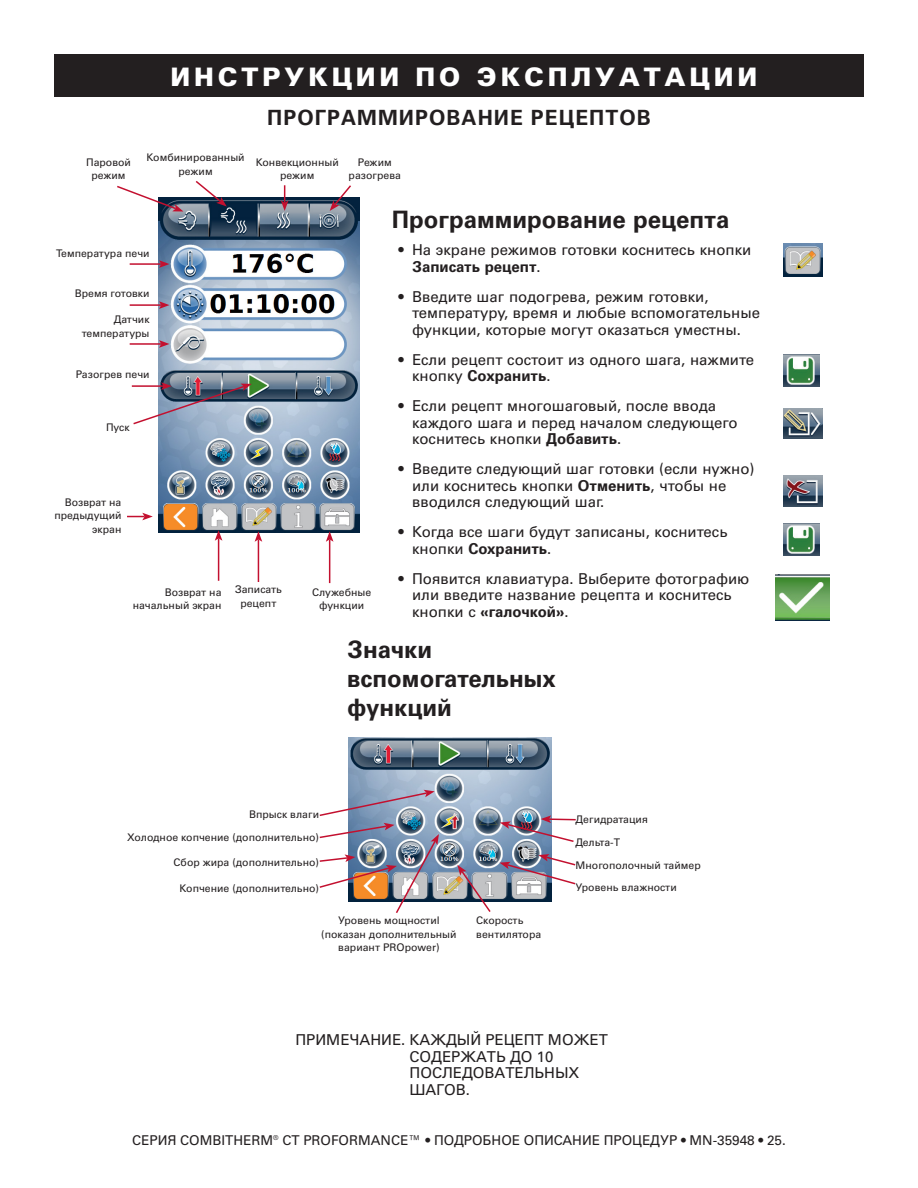
<style>
.page{position:relative;width:918px;height:1188px;background:#fff}
.page>*{position:absolute;margin:0;border:0;box-sizing:border-box;transform-origin:0 0}
.t1{font:900 25.5px "Univers Cyr";letter-spacing:.15em;color:#fff}
.t2{font:700 24px/28.8px "Univers Cyr";color:#231f20}
.t3{font:700 21px "Univers Cyr";letter-spacing:.05em;color:#231f20}
.t4{font:15px/16.5px "Univers Cyr";color:#231f20}
.t5{font:13.5px "Univers Cyr";color:#231f20}
.t6{font:10.5px/13.5px "Univers Cyr";color:#231f20;text-align:center}
.s1{font-weight:700}
</style>
<div class="page">
<div style="left:54px;top:54px;width:810px;height:43px;background:#231f20"></div>
<img style="left:783px;top:408px;width:40px;height:30px">
<img style="left:783px;top:476px;width:40px;height:30px">
<img style="left:783px;top:523px;width:37px;height:33px">
<img style="left:783px;top:354px;width:37px;height:33px">
<img style="left:158px;top:197px;width:202px;height:336px">
<svg style="left:117px;top:185px;width:66px;height:27px"></svg>
<svg style="left:281px;top:185px;width:7px;height:26px"></svg>
<svg style="left:330px;top:185px;width:23px;height:26px"></svg>
<hr style="left:130px;top:263px;width:31px;height:2px;background:#c3102f">
<svg style="left:159px;top:260px;width:11px;height:8px"></svg>
<hr style="left:130px;top:304px;width:31px;height:2px;background:#c3102f">
<svg style="left:159px;top:301px;width:11px;height:8px"></svg>
<hr style="left:130px;top:343px;width:31px;height:2px;background:#c3102f">
<svg style="left:159px;top:340px;width:11px;height:8px"></svg>
<svg style="left:132px;top:382px;width:120px;height:44px"></svg>
<hr style="left:329px;top:539px;width:1px;height:44px;background:#c3102f">
<svg style="left:326px;top:531px;width:7px;height:11px"></svg>
<hr style="left:258px;top:539px;width:1px;height:43px;background:#c3102f">
<svg style="left:255px;top:531px;width:7px;height:11px"></svg>
<svg style="left:127px;top:513px;width:26px;height:7px"></svg>
<hr style="left:218px;top:538px;width:1px;height:43px;background:#c3102f">
<svg style="left:215px;top:530px;width:7px;height:11px"></svg>
<img style="left:349px;top:737px;width:202px;height:165px">
<svg style="left:319px;top:790px;width:116px;height:27px"></svg>
<svg style="left:499px;top:854px;width:77px;height:32px"></svg>
<svg style="left:457px;top:865px;width:35px;height:47px"></svg>
<svg style="left:319px;top:823px;width:120px;height:90px"></svg>
<svg style="left:500px;top:815px;width:76px;height:28px"></svg>
<img style="left:783px;top:243px;width:40px;height:33px">
<img style="left:775px;top:575px;width:54px;height:46px">
<svg style="left:194px;top:181px;width:33px;height:26px"></svg>
<h1 class="t1" style="left:170px;top:61px;width:588px">ИНСТРУКЦИИ ПО ЭКСПЛУАТАЦИИ</h1>
<p class="t6" style="left:86px;top:155px;width:46px">Паровой режим</p>
<p class="t3" style="left:267px;top:105px;width:385px">ПРОГРАММИРОВАНИЕ РЕЦЕПТОВ</p>
<p class="t6" style="left:147px;top:151px;width:100px">Комбинированный режим</p>
<p class="t6" style="left:256px;top:155px;width:85px">Конвекционный режим</p>
<p class="t6" style="left:349px;top:155px;width:54px">Режим разогрева</p>
<p class="t6" style="left:56px;top:246px;width:95px">Температура печи</p>
<p class="t6" style="left:75px;top:287px;width:76px">Время готовки</p>
<p class="t6" style="left:82px;top:313px;width:69px;text-align:right">Датчик температуры</p>
<p class="t6" style="left:76px;top:368px;width:75px">Разогрев печи</p>
<p class="t6" style="left:106px;top:420px;width:25px">Пуск</p>
<p class="t6" style="left:54px;top:495px;width:69px;text-align:right">Возврат на предыдущий экран</p>
<p class="t6" style="left:133px;top:585px;width:90px;text-align:right">Возврат на начальный экран</p>
<p class="t6" style="left:235px;top:583px;width:49px">Записать рецепт</p>
<p class="t6" style="left:312px;top:585px;width:61px">Служебные функции</p>
<p class="t2" style="left:392px;top:205px;width:339px">Программирование рецепта</p>
<p class="t4" style="left:412px;top:242px;width:341px;text-indent:-14px">• На экране режимов готовки коснитесь кнопки<br><span class="s1">Записать рецепт</span>.</p>
<p class="t4" style="left:412px;top:288px;width:349px;text-indent:-14px">• Введите шаг подогрева, режим готовки, температуру, время и любые вспомогательные функции, которые могут оказаться уместны.</p>
<p class="t4" style="left:412px;top:351px;width:344px;text-indent:-14px">• Если рецепт состоит из одного шага, нажмите кнопку <span class="s1">Сохранить</span>.</p>
<p class="t4" style="left:412px;top:398px;width:327px;text-indent:-14px">• Если рецепт многошаговый, после ввода каждого шага и перед началом следующего коснитесь кнопки <span class="s1">Добавить</span>.</p>
<p class="t4" style="left:412px;top:461px;width:344px;text-indent:-14px">• Введите следующий шаг готовки (если нужно) или коснитесь кнопки <span class="s1">Отменить</span>, чтобы не вводился следующий шаг.</p>
<p class="t4" style="left:412px;top:524px;width:317px;text-indent:-14px">• Когда все шаги будут записаны, коснитесь кнопки <span class="s1">Сохранить</span>.</p>
<p class="t4" style="left:412px;top:570px;width:339px;text-indent:-14px">• Появится клавиатура. Выберите фотографию или введите название рецепта и коснитесь кнопки с <span class="s1">«галочкой»</span>.</p>
<p class="t2" style="left:347px;top:635px;width:210px">Значки вспомогательных функций</p>
<p class="t6" style="left:249px;top:807px;width:72px">Впрыск влаги</p>
<p class="t6" style="left:576px;top:812px;width:74px">Дегидратация</p>
<p class="t6" style="left:127px;top:831px;width:194px">Холодное копчение (дополнительно)</p>
<p class="t6" style="left:575px;top:836px;width:46px">Дельта-T</p>
<p class="t6" style="left:174px;top:855px;width:147px">Сбор жира (дополнительно)</p>
<p class="t6" style="left:576px;top:859px;width:127px">Многополочный таймер</p>
<p class="t6" style="left:180px;top:881px;width:141px">Копчение (дополнительно)</p>
<p class="t6" style="left:338px;top:914px;width:103px">Уровень мощностиl</p>
<p class="t6" style="left:321px;top:927px;width:137px">(показан дополнительный вариант PROpower)</p>
<p class="t6" style="left:476px;top:914px;width:67px;text-align:left">Скорость вентилятора</p>
<p class="t6" style="left:576px;top:881px;width:103px">Уровень влажности</p>
<p class="t4" style="left:410px;top:1032px;width:200px;text-indent:-114px">ПРИМЕЧАНИЕ. КАЖДЫЙ РЕЦЕПТ МОЖЕТ<br>СОДЕРЖАТЬ ДО 10<br>ПОСЛЕДОВАТЕЛЬНЫХ<br>ШАГОВ.</p>
<p class="t5" style="left:132px;top:1132px;width:655px">СЕРИЯ COMBITHERM® CT PROFORMANCE™ • ПОДРОБНОЕ ОПИСАНИЕ ПРОЦЕДУР • MN-35948 • 25.</p>
</div>
